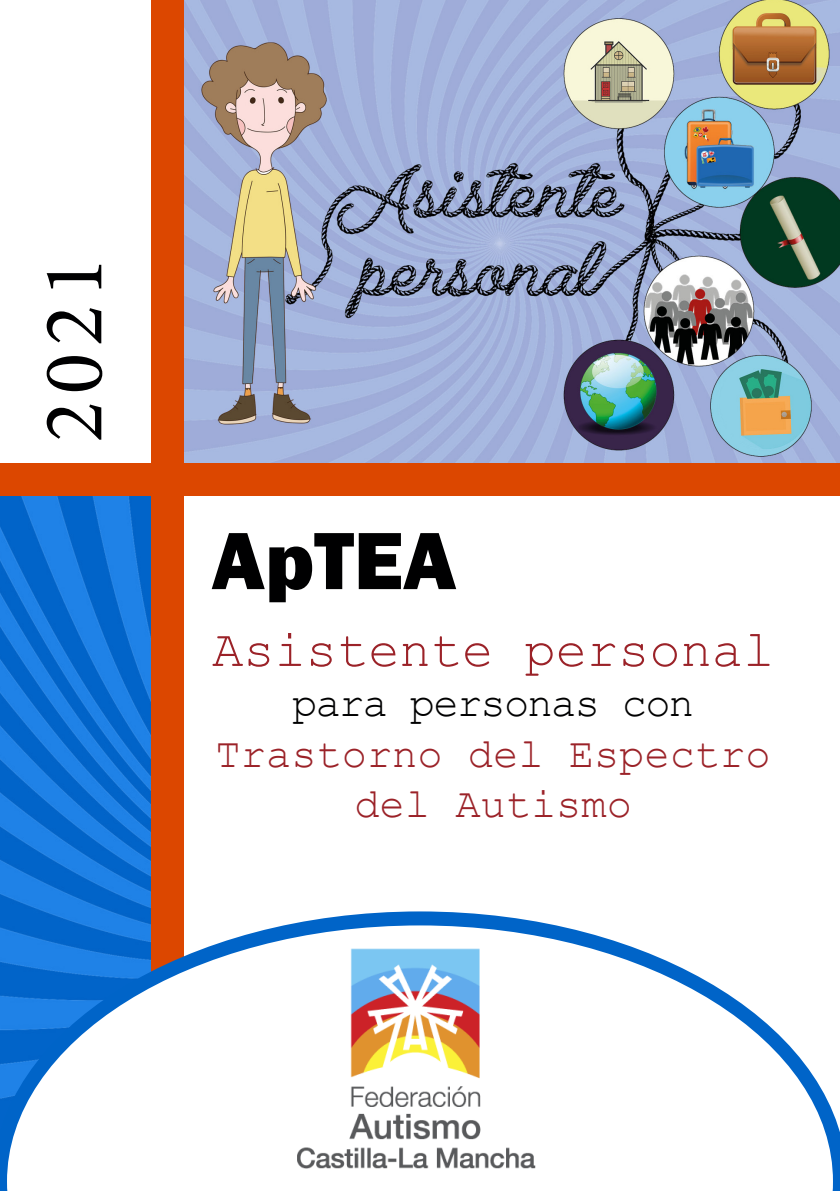
<style>
.page{position:relative;width:840px;height:1191px;background:#fff}
.page>*{position:absolute;margin:0;border:0;box-sizing:border-box;transform-origin:0 0}
.t1{font:86px "Minion Pro";color:#000001}
.t2{font:800 84px "Franklin Gothic";color:#000001}
.t3{font:52px "Courier New";color:#9b2228}
.t4{font:42px/50.4px "Courier New";color:#9b2228;text-align:center}
.t5{font:42px "Courier New";letter-spacing:-.04em;color:#000001}
</style>
<div class="page">
<img style="left:0;top:495px;width:151px;height:416px">
<img style="left:184px;top:0;width:655px;height:463px">
<div style="left:151px;top:0;width:32px;height:1043px;background:#dc4700"></div>
<div style="left:0;top:463px;width:839px;height:32px;background:#dc4700"></div>
<svg style="left:0;top:911px;width:839px;height:280px"></svg>
<img style="left:297px;top:947px;width:245px;height:234px">
<p class="t1" style="left:16px;top:442px;width:187px;rotate:-90deg">2021</p>
<p class="t2" style="left:211px;top:506px;width:246px">ApTEA</p>
<p class="t3" style="left:212px;top:617px;width:563px">Asistente personal</p>
<p class="t5" style="left:292px;top:677px;width:403px">para personas con</p>
<p class="t4" style="left:215px;top:727px;width:556px">Trastorno del Espectro del Autismo</p>
</div>
